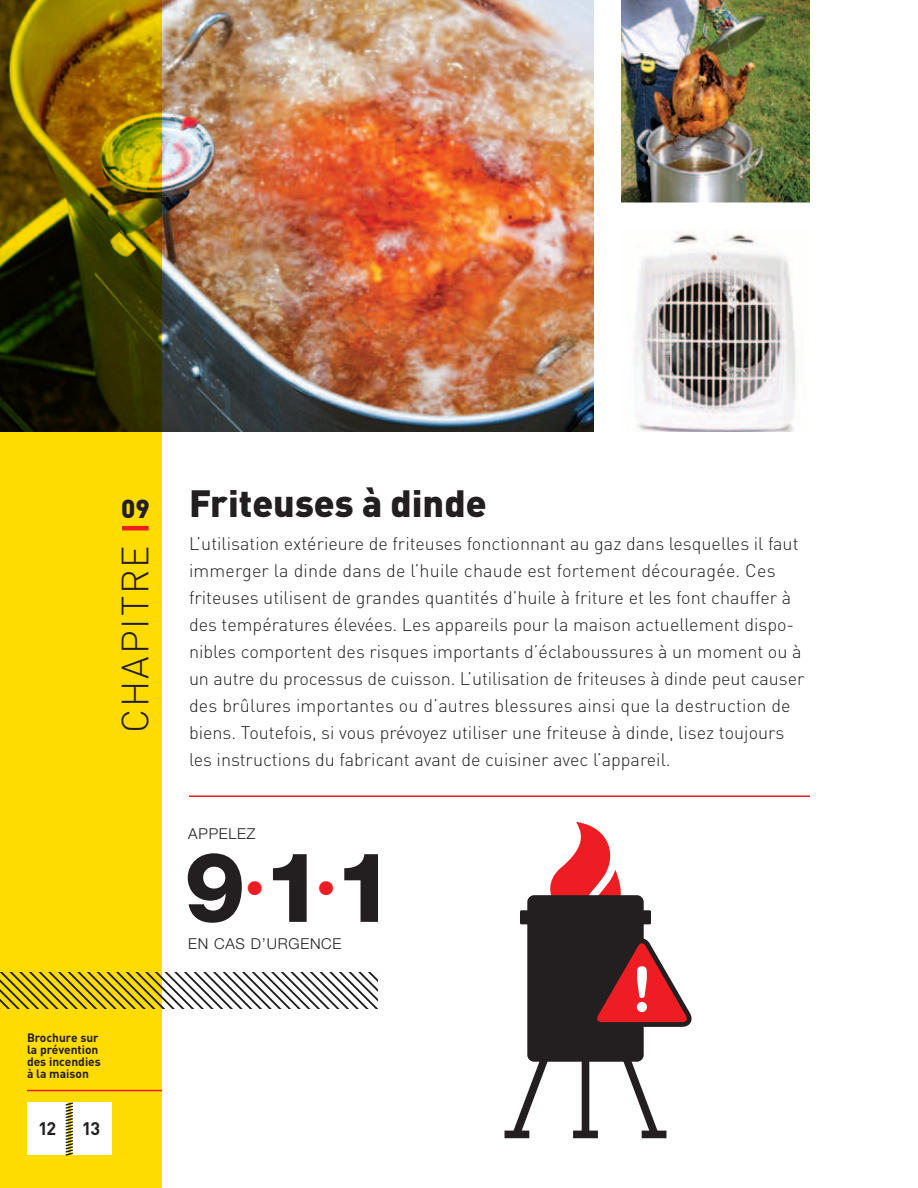
<style>
.page{position:relative;width:918px;height:1188px;background:#fff}
.page>*{position:absolute;margin:0;border:0;box-sizing:border-box;transform-origin:0 0}
.t1{font:800 97.05px "Helvetica Neue LT Std";color:#231f20}
.t2{font:800 38.85px "Helvetica Neue LT Std";color:#ee1d23}
.t3{font:900 37.5px "DIN";color:#231f20}
.t4{font:300 37.5px "DIN";letter-spacing:.05em;color:#231f20}
.t5{font:900 25.8px "DIN";color:#231f20}
.t6{font:300 18px/27px "DIN";color:#231f20}
.t7{font:700 18px "DIN";color:#231f20}
.t8{font:300 15px "Helvetica Neue LT Std";letter-spacing:.05em;color:#231f20}
.t9{font:700 12px/12px "DIN";color:#231f20}
.s1{font-size:97.05px;color:#231f20}
</style>
<div class="page">
<img style="left:635px;top:230px;width:161px;height:202px">
<img style="left:621px;top:0;width:189px;height:202px">
<img style="left:162px;top:0;width:432px;height:432px">
<svg style="left:0;top:0;width:162px;height:1188px;background:#bfa300"></svg>
<hr style="left:122px;top:526px;width:27px;height:4px;background:#ee1d23">
<div style="left:27px;top:1102px;width:40px;height:53px;background:#fff"></div>
<div style="left:71px;top:1102px;width:40px;height:53px;background:#fff"></div>
<svg style="left:64px;top:1101px;width:10px;height:56px"></svg>
<hr style="left:189px;top:796px;width:621px;height:1px;background:#ee1d23">
<svg style="left:550px;top:822px;width:71px;height:73px"></svg>
<svg style="left:506px;top:1062px;width:42px;height:77px"></svg>
<div style="left:505px;top:1131px;width:24px;height:7px;background:#231f20"></div>
<div style="left:582px;top:1038px;width:7px;height:96px;background:#231f20"></div>
<div style="left:573px;top:1131px;width:25px;height:7px;background:#231f20"></div>
<div style="left:527px;top:895px;width:117px;height:167px;background:#231f20;border-radius:7px"></div>
<div style="left:628px;top:910px;width:23px;height:14px;background:#231f20"></div>
<div style="left:520px;top:910px;width:23px;height:14px;background:#231f20"></div>
<svg style="left:593px;top:935px;width:99px;height:204px"></svg>
<svg style="left:0;top:972px;width:378px;height:37px"></svg>
<hr style="left:27px;top:1090px;width:135px;height:1px;background:#ee1d23">
<h3 class="t5" style="left:121px;top:491px;width:30px">09</h3>
<h3 class="t4" style="left:112px;top:733px;width:189px;rotate:-90deg">CHAPITRE</h3>
<p class="t9" style="left:27px;top:1031px;width:75px">Brochure sur la prévention des incendies à la maison</p>
<p class="t7" style="left:38px;top:1117px;width:20px">12</p>
<p class="t7" style="left:82px;top:1117px;width:20px">13</p>
<h3 class="t3" style="left:189px;top:479px;width:299px">Friteuses à dinde</h3>
<p class="t6" style="left:189px;top:530px;width:617px">L’utilisation extérieure de friteuses fonctionnant au gaz dans lesquelles il faut immerger la dinde dans de l’huile chaude est fortement découragée. Ces friteuses utilisent de grandes quantités d’huile à friture et les font chauffer à des températures élevées. Les appareils pour la maison actuellement dispo&shy;nibles comportent des risques importants d’éclaboussures à un moment ou à un autre du processus de cuisson. L’utilisation de friteuses à dinde peut causer des brûlures importantes ou d’autres blessures ainsi que la destruction de biens. Toutefois, si vous prévoyez utiliser une friteuse à dinde, lisez toujours les instructions du fabricant avant de cuisiner avec l’appareil.</p>
<p class="t8" style="left:188px;top:825px;width:69px">APPELEZ</p>
<h1 class="t1" style="left:184px;top:830px;width:63px">9</h1>
<h2 class="t2" style="left:245px;top:866px;width:92px">•<span class="s1">1</span>•</h2>
<h1 class="t1" style="left:334px;top:830px;width:63px">1</h1>
<p class="t8" style="left:188px;top:935px;width:155px">EN CAS D’URGENCE</p>
</div>
